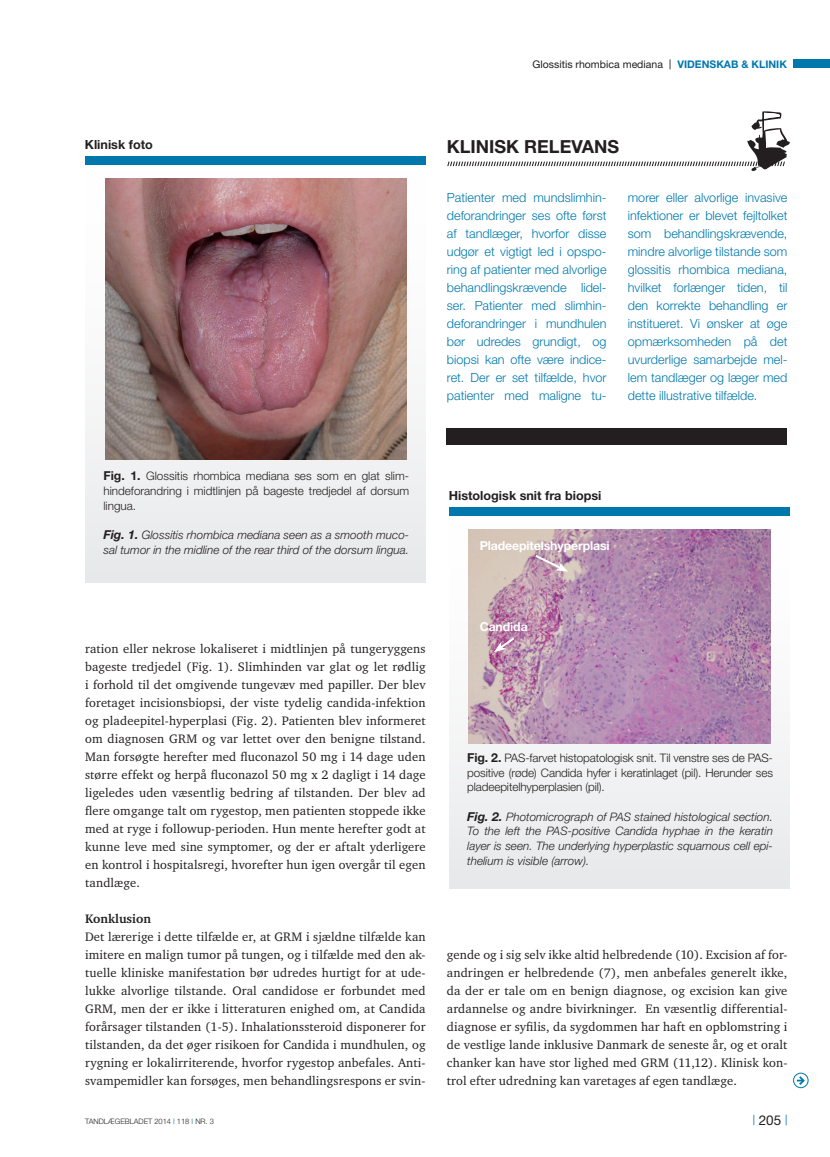
<style>
.page{position:relative;width:830px;height:1157px;background:#fff}
.page>*{position:absolute;margin:0;border:0;box-sizing:border-box;transform-origin:0 0}
.t1{font:700 18px "Helvetica Neue";color:#231f20}
.t2{font:13.5px "Helvetica Neue";color:#231f20}
.oversigt_brød{font:12.6px/18px "Charter ITC";letter-spacing:.01em;color:#231f20;text-align:justify}
.oversigt_klinisk_rel{font:300 12.6px/18px "Helvetica Neue";color:#0078ae;text-align:justify}
.Figuroverskrifter{font:700 12.6px "Helvetica Neue";color:#231f20}
.oversigt_mellemrubri{font:700 12.6px "Charter ITC";color:#231f20}
.tabel_brød{font:700 12.3px "Helvetica Neue";letter-spacing:-.01em;color:#fff}
.tabel_brød-2{font:italic 300 11.7px/14.7px "Helvetica Neue";color:#231f20}
.tabel_brød-3{font:300 11.7px/14.7px "Helvetica Neue";letter-spacing:-.01em;color:#231f20;text-align:justify}
.t3{font:10.5px "Helvetica Neue";color:#231f20}
.t4{font:10.5px "Helvetica Neue LT Std";color:#0078ae}
.t5{font:300 7.5px "Helvetica Neue";color:#231f20}
.s1{font-family:"Arial"}
.s2{font-weight:700;color:#0078ae}
.s3{font-weight:700;font-size:12.3px}
.s4{font-weight:400;color:#0078ae}
</style>
<div class="page">
<div style="left:793px;top:1073px;width:14px;height:14px;border:1px solid #0078ae;border-radius:50%"></div>
<svg style="left:796px;top:1074px;width:9px;height:12px"></svg>
<div style="left:793px;top:60px;width:36px;height:8px;background:#0078ae"></div>
<div style="left:446px;top:428px;width:340px;height:17px;background:#231f20"></div>
<svg style="left:447px;top:111px;width:342px;height:60px"></svg>
<div style="left:85px;top:165px;width:340px;height:418px;background:linear-gradient(to bottom,#fff,#e8e9ea)"></div>
<div style="left:85px;top:156px;width:340px;height:9px;background:#0078ae"></div>
<img style="left:105px;top:179px;width:301px;height:280px">
<div style="left:449px;top:516px;width:340px;height:372px;background:linear-gradient(to bottom,#fff,#e9eaec)"></div>
<div style="left:449px;top:507px;width:340px;height:9px;background:#0078ae"></div>
<img style="left:468px;top:530px;width:302px;height:214px">
<svg style="left:533px;top:553px;width:35px;height:18px"></svg>
<svg style="left:493px;top:635px;width:23px;height:17px"></svg>
<p class="t3" style="left:532px;top:58px;width:256px">Glossitis rhombica mediana <span class="s1">|</span> <span class="s2">VIDENSKAB &amp; KLINIK</span></p>
<p class="Figuroverskrifter" style="left:85px;top:137px;width:69px">Klinisk foto</p>
<p class="t1" style="left:446px;top:135px;width:174px">KLINISK RELEVANS</p>
<p class="oversigt_klinisk_rel" style="left:446px;top:188px;width:161px">Patienter med mundslimhin&shy;deforandringer ses ofte først af tandlæger, hvorfor disse udgør et vigtigt led i opspo&shy;ring af patienter med alvorlige behandlingskrævende lidel&shy;ser. Patienter med slimhin&shy;deforandringer i mundhulen bør udredes grundigt, og biopsi kan ofte være indice&shy;ret. Der er set tilfælde, hvor patienter med maligne tu-</p>
<p class="oversigt_klinisk_rel" style="left:627px;top:188px;width:161px">morer eller alvorlige invasive infektioner er blevet fejltolket som behandlingskrævende, mindre alvorlige tilstande som glossitis rhombica mediana, hvilket forlænger tiden, til den korrekte behandling er institueret. Vi ønsker at øge opmærksomheden på det uvurderlige samarbejde mel&shy;lem tandlæger og læger med dette illustrative tilfælde.</p>
<p class="tabel_brød-3" style="left:103px;top:468px;width:307px"><span class="s3">Fig. 1.</span> Glossitis rhombica mediana ses som en glat slim&shy;hindeforandring i midtlinjen på bageste tredjedel af dorsum lingua.</p>
<p class="tabel_brød-2" style="left:103px;top:527px;width:307px"><span class="s3">Fig. 1.</span> Glossitis rhombica mediana seen as a smooth muco&shy;sal tumor in the midline of the rear third of the dorsum lingua.</p>
<p class="Figuroverskrifter" style="left:448px;top:488px;width:154px">Histologisk snit fra biopsi</p>
<p class="tabel_brød" style="left:479px;top:537px;width:131px">Pladeepitelshyperplasi</p>
<p class="oversigt_brød" style="left:85px;top:639px;width:342px">ration eller nekrose lokaliseret i midtlinjen på tungeryggens bageste tredjedel (Fig. 1). Slimhinden var glat og let rødlig i forhold til det omgivende tungevæv med papiller. Der blev foretaget incisionsbiopsi, der viste tydelig candida-infektion og pladeepitel-hyperplasi (Fig. 2). Patienten blev informeret om diagnosen GRM og var lettet over den benigne tilstand.<br>Man forsøgte herefter med fluconazol 50 mg i 14 dage uden større effekt og herpå fluconazol 50 mg x 2 dagligt i 14 dage ligeledes uden væsentlig bedring af tilstanden. Der blev ad flere omgange talt om rygestop, men patienten stoppede ikke med at ryge i followup-perioden. Hun mente herefter godt at kunne leve med sine symptomer, og der er aftalt yderligere en kontrol i hospitalsregi, hvorefter hun igen overgår til egen tandlæge.</p>
<p class="oversigt_mellemrubri" style="left:85px;top:910px;width:67px">Konklusion</p>
<p class="oversigt_brød" style="left:85px;top:927px;width:342px">Det lærerige i dette tilfælde er, at GRM i sjældne tilfælde kan imitere en malign tumor på tungen, og i tilfælde med den ak&shy;tuelle kliniske manifestation bør udredes hurtigt for at ude&shy;lukke alvorlige tilstande. Oral candidose er forbundet med GRM, men der er ikke i litteraturen enighed om, at Candida forårsager tilstanden (1-5). Inhalationssteroid disponerer for tilstanden, da det øger risikoen for Candida i mundhulen, og rygning er lokalirriterende, hvorfor rygestop anbefales. Anti&shy;svampemidler kan forsøges, men behandlingsrespons er svin-</p>
<p class="tabel_brød" style="left:479px;top:619px;width:49px">Candida</p>
<p class="tabel_brød-3" style="left:467px;top:750px;width:307px"><span class="s3">Fig. 2.</span> PAS-farvet histopatologisk snit. Til venstre ses de PAS&shy;positive (røde) Candida hyfer i keratinlaget (pil). Herunder ses pladeepitelhyperplasien (pil).</p>
<p class="tabel_brød-2" style="left:467px;top:809px;width:307px;text-align:justify"><span class="s3">Fig. 2.</span> Photomicrograph of PAS stained histological section.<br>To the left the PAS-positive Candida hyphae in the keratin layer is seen. The underlying hyperplastic squamous cell epi&shy;thelium is visible (arrow).</p>
<p class="oversigt_brød" style="left:446px;top:945px;width:342px">gende og i sig selv ikke altid helbredende (10). Excision af for&shy;andringen er helbredende (7), men anbefales generelt ikke, da der er tale om en benign diagnose, og excision kan give ardannelse og andre bivirkninger. En væsentlig differential&shy;diagnose er syfilis, da sygdommen har haft en opblomstring i de vestlige lande inklusive Danmark de seneste år, og et oralt chanker kan have stor lighed med GRM (11,12). Klinisk kon&shy;trol efter udredning kan varetages af egen tandlæge.</p>
<p class="t5" style="left:85px;top:1116px;width:130px">TANDLÆGEBLADET 2014 <span class="s4">|</span> 118 <span class="s4">|</span> NR. 3</p>
<p class="t4" style="left:784px;top:1112px;width:4px">|</p>
<p class="t2" style="left:752px;top:1112px;width:30px"><sup>|</sup> 205</p>
</div>
